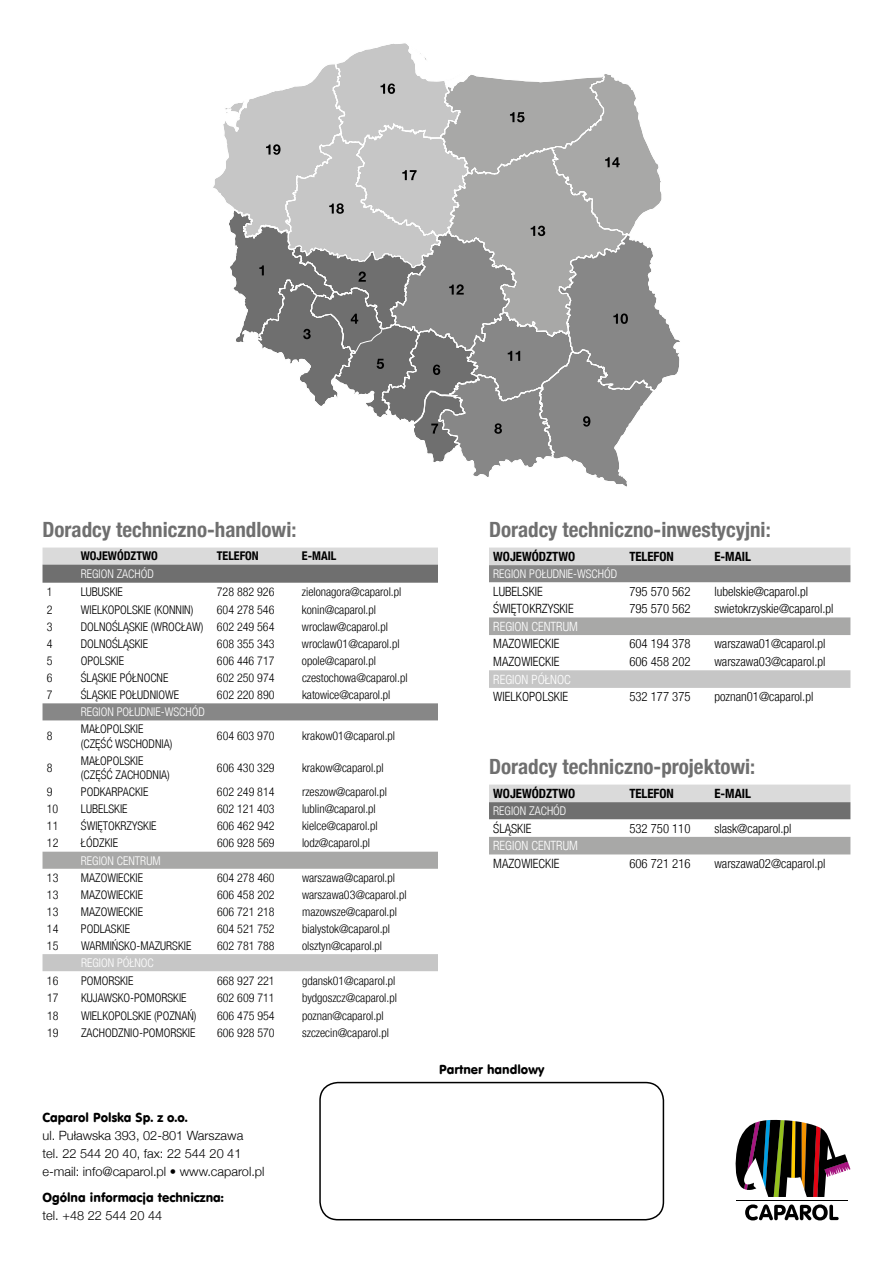
<style>
.page{position:relative;width:893px;height:1263px;background:#fff}
.page>*{position:absolute;margin:0;border:0;box-sizing:border-box;transform-origin:0 0}
.t1{font:700 condensed 21px "Helvetica Neue LTCE";color:#6f6f6f}
.t2{font:300 condensed 12.75px "Helvetica Neue LTCE";color:#000}
.t3{font:300 12.75px/18px "Helvetica Neue";color:#000}
.t4{font:12.75px "VAG Rounded EU";color:#000}
.t5{font:700 condensed 12.75px "Helvetica Neue LTCE";color:#000}
.t6{font:300 condensed 12.75px "Helvetica Neue LTCE";color:#fff}
.t7{font:300 condensed 12px/14.4px "Helvetica Neue LTCE";color:#000}
.t8{font:300 condensed 12px "Helvetica Neue LTCE";color:#fff}
.t9{font:700 condensed 12px "Helvetica Neue LTCE";color:#000}
</style>
<div class="page">
<svg style="left:745px;top:1204px;width:94px;height:16px"></svg>
<hr style="left:736px;top:1200px;width:111px;height:1px;background:#000">
<svg style="left:735px;top:1120px;width:115px;height:77px"></svg>
<div style="left:319px;top:1082px;width:345px;height:138px;border:2px solid #000;border-radius:18px"></div>
<svg style="left:213px;top:43px;width:467px;height:444px"></svg>
<svg style="left:43px;top:547px;width:395px;height:36px;background:#a5a5a5"></svg>
<div style="left:43px;top:703px;width:395px;height:17px;background:#878787"></div>
<div style="left:43px;top:852px;width:395px;height:17px;background:#a8a8a7"></div>
<div style="left:43px;top:954px;width:395px;height:17px;background:#c6c6c6"></div>
<svg style="left:489px;top:547px;width:361px;height:35px;background:#b2b2b2"></svg>
<div style="left:489px;top:617px;width:361px;height:18px;background:#a8a8a7"></div>
<div style="left:489px;top:670px;width:361px;height:18px;background:#c6c6c6"></div>
<svg style="left:489px;top:784px;width:361px;height:35px;background:#a7a7a7"></svg>
<div style="left:489px;top:837px;width:361px;height:17px;background:#a8a8a7"></div>
<h1 class="t1" style="left:43px;top:517px;width:255px">Doradcy techniczno-handlowi:</h1>
<p class="t9" style="left:81px;top:549px;width:79px">WOJEWÓDZTWO</p>
<p class="t9" style="left:217px;top:549px;width:43px">TELEFON</p>
<p class="t9" style="left:302px;top:549px;width:36px">E-MAIL</p>
<p class="t8" style="left:81px;top:567px;width:75px">REGION ZACHÓD</p>
<p class="t7" style="left:47px;top:585px;width:7px">1</p>
<p class="t7" style="left:81px;top:585px;width:44px">LUBUSKIE</p>
<p class="t7" style="left:217px;top:585px;width:59px">728 882 926</p>
<p class="t7" style="left:302px;top:585px;width:101px">zielonagora@caparol.pl</p>
<p class="t7" style="left:47px;top:602px;width:7px">2</p>
<p class="t7" style="left:81px;top:602px;width:114px">WIELKOPOLSKIE (KONNIN)</p>
<p class="t7" style="left:217px;top:602px;width:59px">604 278 546</p>
<p class="t7" style="left:302px;top:602px;width:76px">konin@caparol.pl</p>
<p class="t7" style="left:47px;top:619px;width:7px">3</p>
<p class="t7" style="left:81px;top:619px;width:195px">DOLNOŚLĄSKIE (WROCŁAW) 602 249 564</p>
<p class="t7" style="left:302px;top:619px;width:88px">wroclaw@caparol.pl</p>
<p class="t7" style="left:47px;top:636px;width:7px">4</p>
<p class="t7" style="left:81px;top:636px;width:69px">DOLNOŚLĄSKIE</p>
<p class="t7" style="left:217px;top:636px;width:59px">608 355 343</p>
<p class="t7" style="left:302px;top:636px;width:99px">wroclaw01@caparol.pl</p>
<p class="t7" style="left:47px;top:653px;width:7px">5</p>
<p class="t7" style="left:81px;top:653px;width:45px">OPOLSKIE</p>
<p class="t7" style="left:217px;top:653px;width:59px">606 446 717</p>
<p class="t7" style="left:302px;top:653px;width:76px">opole@caparol.pl</p>
<p class="t7" style="left:47px;top:670px;width:7px">6</p>
<p class="t7" style="left:81px;top:670px;width:89px">ŚLĄSKIE PÓŁNOCNE</p>
<p class="t7" style="left:217px;top:670px;width:59px">602 250 974</p>
<p class="t7" style="left:302px;top:670px;width:107px">czestochowa@caparol.pl</p>
<p class="t7" style="left:47px;top:688px;width:7px">7</p>
<p class="t7" style="left:81px;top:688px;width:100px">ŚLĄSKIE POŁUDNIOWE</p>
<p class="t7" style="left:217px;top:688px;width:59px">602 220 890</p>
<p class="t7" style="left:302px;top:688px;width:90px">katowice@caparol.pl</p>
<p class="t8" style="left:81px;top:705px;width:125px">REGION POŁUDNIE-WSCHÓD</p>
<p class="t7" style="left:47px;top:729px;width:7px">8</p>
<p class="t7" style="left:81px;top:722px;width:93px">MAŁOPOLSKIE (CZĘŚĆ WSCHODNIA)</p>
<p class="t7" style="left:217px;top:729px;width:59px">604 603 970</p>
<p class="t7" style="left:302px;top:729px;width:95px">krakow01@caparol.pl</p>
<p class="t7" style="left:47px;top:760px;width:7px">8</p>
<p class="t7" style="left:81px;top:753px;width:91px">MAŁOPOLSKIE (CZĘŚĆ ZACHODNIA)</p>
<p class="t7" style="left:217px;top:760px;width:59px">606 430 329</p>
<p class="t7" style="left:302px;top:760px;width:83px">krakow@caparol.pl</p>
<p class="t7" style="left:47px;top:785px;width:7px">9</p>
<p class="t7" style="left:81px;top:785px;width:69px">PODKARPACKIE</p>
<p class="t7" style="left:217px;top:785px;width:59px">602 249 814</p>
<p class="t7" style="left:302px;top:785px;width:86px">rzeszow@caparol.pl</p>
<p class="t7" style="left:47px;top:802px;width:13px">10</p>
<p class="t7" style="left:81px;top:802px;width:48px">LUBELSKIE</p>
<p class="t7" style="left:217px;top:802px;width:59px">602 121 403</p>
<p class="t7" style="left:302px;top:802px;width:75px">lublin@caparol.pl</p>
<p class="t7" style="left:47px;top:819px;width:13px">11</p>
<p class="t7" style="left:81px;top:819px;width:77px">ŚWIĘTOKRZYSKIE</p>
<p class="t7" style="left:217px;top:819px;width:59px">606 462 942</p>
<p class="t7" style="left:302px;top:819px;width:77px">kielce@caparol.pl</p>
<p class="t7" style="left:47px;top:836px;width:13px">12</p>
<p class="t7" style="left:81px;top:836px;width:39px">ŁÓDZKIE</p>
<p class="t7" style="left:217px;top:836px;width:59px">606 928 569</p>
<p class="t7" style="left:302px;top:836px;width:70px">lodz@caparol.pl</p>
<p class="t8" style="left:81px;top:853px;width:81px">REGION CENTRUM</p>
<p class="t7" style="left:47px;top:870px;width:13px">13</p>
<p class="t7" style="left:81px;top:870px;width:64px">MAZOWIECKIE</p>
<p class="t7" style="left:217px;top:870px;width:59px">604 278 460</p>
<p class="t7" style="left:302px;top:870px;width:94px">warszawa@caparol.pl</p>
<p class="t7" style="left:47px;top:887px;width:13px">13</p>
<p class="t7" style="left:81px;top:887px;width:64px">MAZOWIECKIE</p>
<p class="t7" style="left:217px;top:887px;width:59px">606 458 202</p>
<p class="t7" style="left:302px;top:887px;width:106px">warszawa03@caparol.pl</p>
<p class="t7" style="left:47px;top:904px;width:13px">13</p>
<p class="t7" style="left:81px;top:904px;width:64px">MAZOWIECKIE</p>
<p class="t7" style="left:217px;top:904px;width:59px">606 721 218</p>
<p class="t7" style="left:302px;top:904px;width:96px">mazowsze@caparol.pl</p>
<p class="t7" style="left:47px;top:921px;width:13px">14</p>
<p class="t7" style="left:81px;top:921px;width:51px">PODLASKIE</p>
<p class="t7" style="left:217px;top:921px;width:59px">604 521 752</p>
<p class="t7" style="left:302px;top:921px;width:90px">bialystok@caparol.pl</p>
<p class="t7" style="left:47px;top:938px;width:13px">15</p>
<p class="t7" style="left:81px;top:938px;width:112px">WARMIŃSKO-MAZURSKIE</p>
<p class="t7" style="left:217px;top:938px;width:59px">602 781 788</p>
<p class="t7" style="left:302px;top:938px;width:82px">olsztyn@caparol.pl</p>
<p class="t8" style="left:81px;top:956px;width:74px">REGION PÓŁNOC</p>
<p class="t7" style="left:47px;top:973px;width:13px">16</p>
<p class="t7" style="left:81px;top:973px;width:54px">POMORSKIE</p>
<p class="t7" style="left:217px;top:973px;width:59px">668 927 221</p>
<p class="t7" style="left:302px;top:973px;width:95px">gdansk01@caparol.pl</p>
<p class="t7" style="left:47px;top:991px;width:13px">17</p>
<p class="t7" style="left:81px;top:991px;width:107px">KUJAWSKO-POMORSKIE</p>
<p class="t7" style="left:217px;top:991px;width:59px">602 609 711</p>
<p class="t7" style="left:302px;top:991px;width:96px">bydgoszcz@caparol.pl</p>
<p class="t7" style="left:47px;top:1008px;width:13px">18</p>
<p class="t7" style="left:81px;top:1008px;width:117px">WIELKOPOLSKIE (POZNAŃ)</p>
<p class="t7" style="left:217px;top:1008px;width:59px">606 475 954</p>
<p class="t7" style="left:302px;top:1008px;width:83px">poznan@caparol.pl</p>
<p class="t7" style="left:47px;top:1025px;width:13px">19</p>
<p class="t7" style="left:81px;top:1025px;width:116px">ZACHODZNIO-POMORSKIE</p>
<p class="t7" style="left:217px;top:1025px;width:59px">606 928 570</p>
<p class="t7" style="left:302px;top:1025px;width:88px">szczecin@caparol.pl</p>
<p class="t4" style="left:43px;top:1110px;width:147px">Caparol Polska Sp. z o.o.</p>
<p class="t3" style="left:43px;top:1125px;width:224px">ul. Puławska 393, 02-801 Warszawa<br>tel. 22 544 20 40, fax: 22 544 20 41 e-mail: info@caparol.pl • www.caparol.pl</p>
<p class="t4" style="left:43px;top:1190px;width:183px">Ogólna informacja techniczna:</p>
<p class="t3" style="left:43px;top:1206px;width:121px">tel. +48 22 544 20 44</p>
<h1 class="t1" style="left:489px;top:517px;width:283px">Doradcy techniczno-inwestycyjni:</h1>
<p class="t5" style="left:493px;top:549px;width:83px">WOJEWÓDZTWO</p>
<p class="t5" style="left:629px;top:549px;width:46px">TELEFON</p>
<p class="t5" style="left:714px;top:549px;width:38px">E-MAIL</p>
<p class="t8" style="left:493px;top:567px;width:125px">REGION POŁUDNIE-WSCHÓD</p>
<p class="t2" style="left:493px;top:584px;width:51px">LUBELSKIE</p>
<p class="t2" style="left:629px;top:584px;width:63px">795 570 562</p>
<p class="t2" style="left:714px;top:584px;width:95px">lubelskie@caparol.pl</p>
<p class="t2" style="left:493px;top:601px;width:82px">ŚWIĘTOKRZYSKIE</p>
<p class="t2" style="left:629px;top:601px;width:63px">795 570 562</p>
<p class="t2" style="left:714px;top:601px;width:121px">swietokrzyskie@caparol.pl</p>
<p class="t6" style="left:493px;top:619px;width:86px">REGION CENTRUM</p>
<p class="t2" style="left:493px;top:637px;width:68px">MAZOWIECKIE</p>
<p class="t2" style="left:629px;top:637px;width:63px">604 194 378</p>
<p class="t2" style="left:714px;top:637px;width:113px">warszawa01@caparol.pl</p>
<p class="t2" style="left:493px;top:654px;width:68px">MAZOWIECKIE</p>
<p class="t2" style="left:629px;top:654px;width:63px">606 458 202</p>
<p class="t2" style="left:714px;top:654px;width:113px">warszawa03@caparol.pl</p>
<p class="t6" style="left:493px;top:672px;width:79px">REGION PÓŁNOC</p>
<p class="t2" style="left:493px;top:689px;width:76px">WIELKOPOLSKIE</p>
<p class="t2" style="left:629px;top:689px;width:63px">532 177 375</p>
<p class="t2" style="left:714px;top:689px;width:100px">poznan01@caparol.pl</p>
<h1 class="t1" style="left:489px;top:754px;width:268px">Doradcy techniczno-projektowi:</h1>
<p class="t5" style="left:493px;top:786px;width:83px">WOJEWÓDZTWO</p>
<p class="t5" style="left:629px;top:786px;width:46px">TELEFON</p>
<p class="t5" style="left:714px;top:786px;width:38px">E-MAIL</p>
<p class="t8" style="left:493px;top:804px;width:75px">REGION ZACHÓD</p>
<p class="t2" style="left:493px;top:821px;width:40px">ŚLĄSKIE</p>
<p class="t2" style="left:629px;top:821px;width:63px">532 750 110</p>
<p class="t2" style="left:714px;top:821px;width:79px">slask@caparol.pl</p>
<p class="t6" style="left:493px;top:838px;width:86px">REGION CENTRUM</p>
<p class="t2" style="left:493px;top:856px;width:68px">MAZOWIECKIE</p>
<p class="t2" style="left:629px;top:856px;width:63px">606 721 216</p>
<p class="t2" style="left:714px;top:856px;width:113px">warszawa02@caparol.pl</p>
<p class="t4" style="left:439px;top:1062px;width:106px">Partner handlowy</p>
</div>
